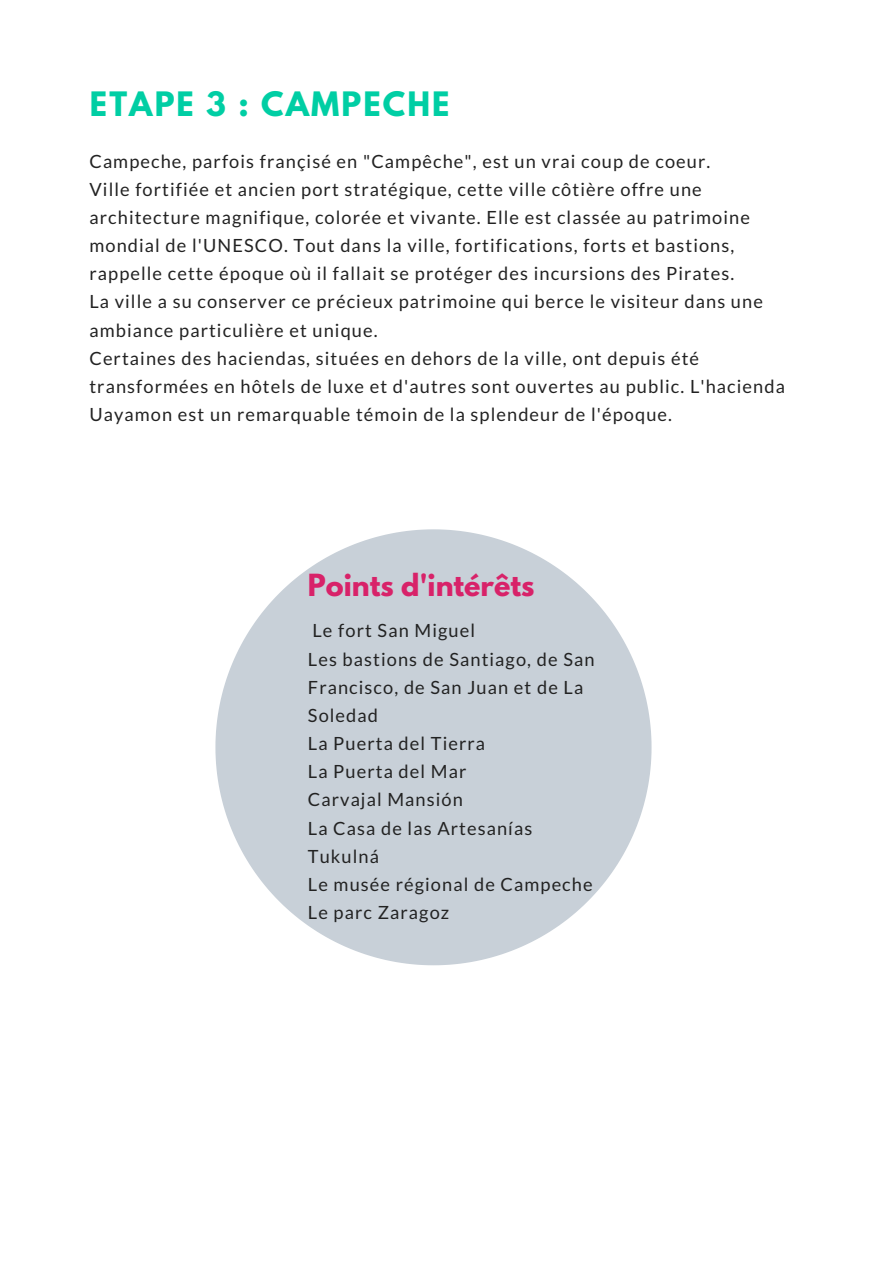
<style>
.page{position:relative;width:894px;height:1264px;background:#fff}
.page>*{position:absolute;margin:0;border:0;box-sizing:border-box;transform-origin:0 0}
.t1{font:700 29.85px "League Spartan";letter-spacing:.07em;color:#00cea4}
.t2{font:700 27px "League Spartan";color:#d82269}
.t3{font:18.15px/28.2px "Lato";letter-spacing:.06em;color:#222}
</style>
<div class="page">
<svg style="left:215px;top:529px;width:436px;height:436px;fill:#c8d0d8"></svg>
<h1 class="t1" style="left:90px;top:89px;width:361px">ETAPE 3 : CAMPECHE</h1>
<p class="t3" style="left:89px;top:146px;width:696px">Campeche, parfois françisé en "Campêche", est un vrai coup de coeur.<br>Ville fortifiée et ancien port stratégique, cette ville côtière offre une architecture magnifique, colorée et vivante. Elle est classée au patrimoine mondial de l'UNESCO. Tout dans la ville, fortifications, forts et bastions, rappelle cette époque où il fallait se protéger des incursions des Pirates.<br>La ville a su conserver ce précieux patrimoine qui berce le visiteur dans une ambiance particulière et unique.<br>Certaines des haciendas, situées en dehors de la ville, ont depuis été transformées en hôtels de luxe et d'autres sont ouvertes au public. L'hacienda Uayamon est un remarquable témoin de la splendeur de l'époque.</p>
<h2 class="t2" style="left:308px;top:571px;width:228px">Points d'intérêts</h2>
<p class="t3" style="left:308px;top:616px;width:288px">Le fort San Miguel<br>Les bastions de Santiago, de San<br>Francisco, de San Juan et de La<br>Soledad<br>La Puerta del Tierra<br>La Puerta del Mar<br>Carvajal Mansión<br>La Casa de las Artesanías<br>Tukulná<br>Le musée régional de Campeche<br>Le parc Zaragoz</p>
</div>
